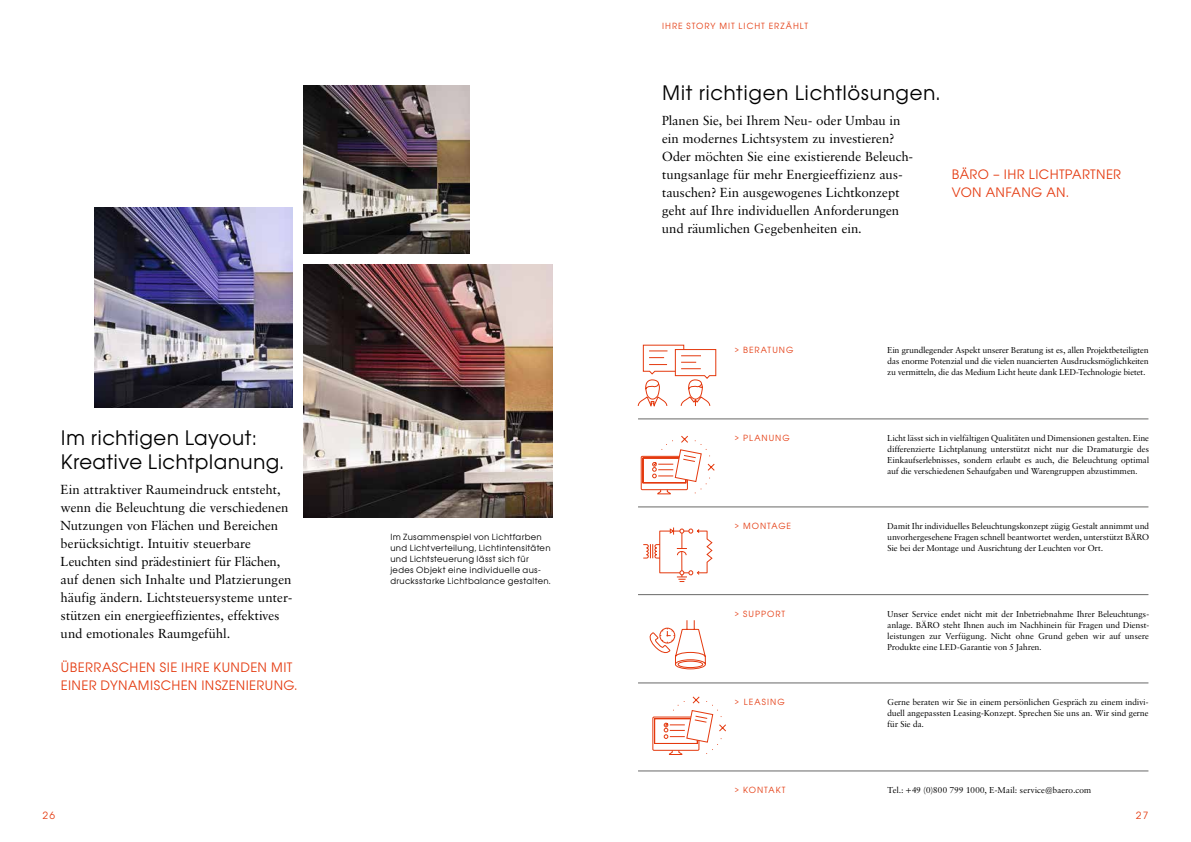
<style>
.page{position:relative;width:1191px;height:842px;background:#fff}
.page>*{position:absolute;margin:0;border:0;box-sizing:border-box;transform-origin:0 0}
.t1{font:20px/24px "Avant Garde SB";letter-spacing:.02em;color:#000}
.t2{font:13px/18px "Sabon BQ";letter-spacing:.03em;color:#000}
.t3{font:13px/18px "Avant Garde SB";letter-spacing:.03em;color:#e4390e}
.t4{font:10px "Avant Garde SB";color:#e4390e}
.t5{font:8.5px/11px "Sabon BQ";letter-spacing:.025em;color:#000;text-align:justify}
.t6{font:8.5px/11px "Avant Garde SB";letter-spacing:.035em;color:#000}
.t7{font:8.5px "Avant Garde SB";letter-spacing:.115em;color:#e4390e}
</style>
<div class="page">
<hr style="left:638px;top:683px;width:510px;height:1px;background:#686867">
<hr style="left:638px;top:419px;width:510px;height:1px;background:#686867">
<hr style="left:638px;top:507px;width:510px;height:1px;background:#686867">
<hr style="left:638px;top:594px;width:510px;height:1px;background:#686867">
<hr style="left:638px;top:771px;width:510px;height:1px;background:#686867">
<svg style="left:638px;top:345px;width:78px;height:62px"></svg>
<svg style="left:641px;top:435px;width:74px;height:59px"></svg>
<svg style="left:643px;top:527px;width:69px;height:55px"></svg>
<svg style="left:649px;top:620px;width:57px;height:49px"></svg>
<svg style="left:652px;top:696px;width:74px;height:59px"></svg>
<img style="left:303px;top:265px;width:250px;height:253px">
<img style="left:303px;top:85px;width:166px;height:169px">
<img style="left:94px;top:207px;width:198px;height:201px">
<p class="t7" style="left:662px;top:21px;width:148px">IHRE STORY MIT LICHT ERZÄHLT</p>
<h1 class="t1" style="left:662px;top:81px;width:279px">Mit richtigen Lichtlösungen.</h1>
<p class="t2" style="left:662px;top:112px;width:252px">Planen Sie, bei Ihrem Neu-- oder Umbau in ein modernes Lichtsystem zu investieren?<br>Oder möchten Sie eine existierende Beleuch&shy;tungsanlage für mehr Energieeffizienz aus&shy;tauschen? Ein ausgewogenes Lichtkonzept geht auf Ihre individuellen Anforderungen und räumlichen Gegebenheiten ein.</p>
<h2 class="t3" style="left:951px;top:165px;width:171px">BÄRO – IHR LICHTPARTNER<br>VON ANFANG AN.</h2>
<h1 class="t1" style="left:61px;top:426px;width:224px">Im richtigen Layout:<br>Kreative Lichtplanung.</h1>
<p class="t2" style="left:61px;top:481px;width:233px">Ein attraktiver Raumeindruck entsteht, wenn die Beleuchtung die verschiedenen Nutzungen von Flächen und Bereichen berücksichtigt. Intuitiv steuerbare Leuchten sind prädestiniert für Flächen, auf denen sich Inhalte und Platzierungen häufig ändern. Lichtsteuersysteme unter&shy;stützen ein energieeffizientes, effektives und emotionales Raumgefühl.</p>
<h2 class="t3" style="left:61px;top:659px;width:237px">ÜBERRASCHEN SIE IHRE KUNDEN MIT<br>EINER DYNAMISCHEN INSZENIERUNG.</h2>
<p class="t6" style="left:390px;top:531px;width:162px">Im Zusammenspiel von Lichtfarben und Lichtverteilung, Lichtintensitäten und Lichtsteuerung lässt sich für jedes Objekt eine individuelle aus&shy;drucksstarke Lichtbalance gestalten.</p>
<p class="t7" style="left:734px;top:345px;width:60px">&gt; BERATUNG</p>
<p class="t5" style="left:887px;top:344px;width:262px">Ein grundlegender Aspekt unserer Beratung ist es, allen Projektbeteiligten das enorme Potenzial und die vielen nuancierten Ausdrucksmöglichkeiten zu vermitteln, die das Medium Licht heute dank LED-Technologie bietet.</p>
<p class="t7" style="left:734px;top:433px;width:57px">&gt; PLANUNG</p>
<p class="t5" style="left:887px;top:432px;width:263px">Licht lässt sich in vielfältigen Qualitäten und Dimensionen gestalten. Eine differenzierte Lichtplanung unterstützt nicht nur die Dramaturgie des Einkaufserlebnisses, sondern erlaubt es auch, die Beleuchtung optimal auf die verschiedenen Sehaufgaben und Warengruppen abzustimmen.</p>
<p class="t7" style="left:734px;top:521px;width:58px">&gt; MONTAGE</p>
<p class="t5" style="left:887px;top:520px;width:263px">Damit Ihr individuelles Beleuchtungskonzept zügig Gestalt annimmt und unvorhergesehene Fragen schnell beantwortet werden, unterstützt BÄRO Sie bei der Montage und Ausrichtung der Leuchten vor Ort.</p>
<p class="t7" style="left:734px;top:609px;width:52px">&gt; SUPPORT</p>
<p class="t5" style="left:887px;top:608px;width:263px">Unser Service endet nicht mit der Inbetriebnahme Ihrer Beleuchtungs&shy;anlage. BÄRO steht Ihnen auch im Nachhinein für Fragen und Dienst&shy;leistungen zur Verfügung. Nicht ohne Grund geben wir auf unsere Produkte eine LED-Garantie von 5 Jahren.</p>
<p class="t7" style="left:734px;top:697px;width:52px">&gt; LEASING</p>
<p class="t5" style="left:887px;top:696px;width:262px">Gerne beraten wir Sie in einem persönlichen Gespräch zu einem indivi&shy;duell angepassten Leasing-Konzept. Sprechen Sie uns an. Wir sind gerne für Sie da.</p>
<p class="t7" style="left:734px;top:785px;width:53px">&gt; KONTAKT</p>
<p class="t5" style="left:887px;top:784px;width:205px">Tel.: +49 (0)800 799 1000, E-Mail: service@baero.com</p>
<p class="t4" style="left:43px;top:810px;width:14px">26</p>
<p class="t4" style="left:1135px;top:810px;width:14px">27</p>
</div>
